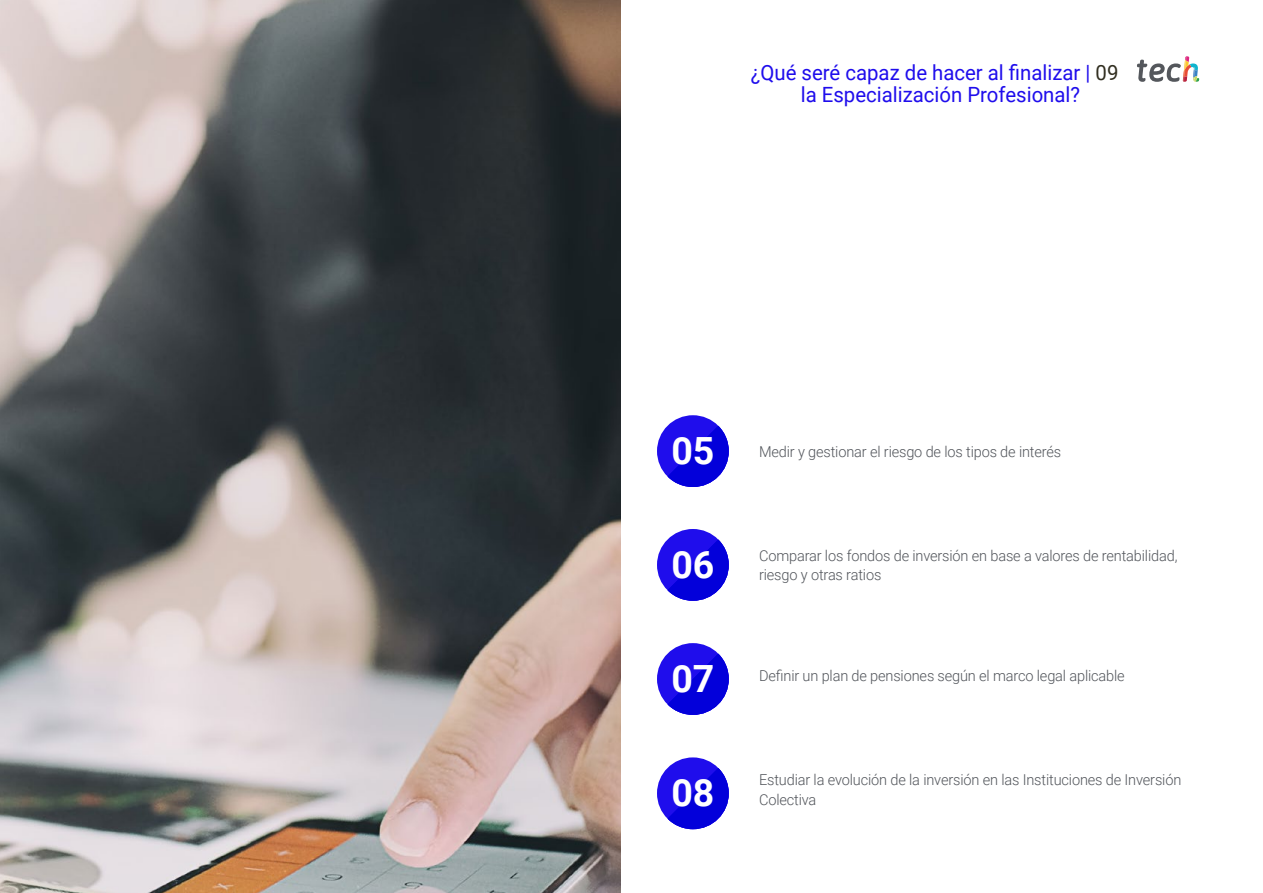
<style>
.page{position:relative;width:1263px;height:893px;background:#fff}
.page>*{position:absolute;margin:0;border:0;box-sizing:border-box;transform-origin:0 0}
.t1{font:700 37.5px "Roboto";color:#fff}
.t2{font:21px/22.5px "Roboto";color:#1f0dec;text-align:center}
.t3{font:300 15px/19.5px "Roboto";letter-spacing:-.01em;color:#52555b}
.s1{color:#312e20}
</style>
<div class="page">
<div style="left:657px;top:529px;width:72px;height:72px;background:#1f0dec;border-radius:50%"></div>
<svg style="left:667px;top:539px;width:62px;height:62px"></svg>
<div style="left:657px;top:757px;width:72px;height:72px;background:#1f0dec;border-radius:50%"></div>
<svg style="left:667px;top:768px;width:62px;height:61px"></svg>
<div style="left:657px;top:643px;width:72px;height:72px;background:#1f0dec;border-radius:50%"></div>
<svg style="left:667px;top:654px;width:62px;height:61px"></svg>
<div style="left:657px;top:415px;width:72px;height:72px;background:#1f0dec;border-radius:50%"></div>
<svg style="left:667px;top:426px;width:62px;height:61px"></svg>
<img style="left:0;top:0;width:621px;height:893px">
<svg style="left:1137px;top:56px;width:62px;height:26px"></svg>
<h2 class="t2" style="left:751px;top:60px;width:369px">¿Qué seré capaz de hacer al finalizar | <span class="s1">09 </span>la Especialización Profesional?</h2>
<h1 class="t1" style="left:671px;top:424px;width:45px">05</h1>
<p class="t3" style="left:759px;top:441px;width:304px">Medir y gestionar el riesgo de los tipos de interés</p>
<h1 class="t1" style="left:671px;top:538px;width:45px">06</h1>
<p class="t3" style="left:759px;top:545px;width:420px">Comparar los fondos de inversión en base a valores de rentabilidad, riesgo y otras ratios</p>
<h1 class="t1" style="left:671px;top:652px;width:45px">07</h1>
<p class="t3" style="left:759px;top:665px;width:367px">Definir un plan de pensiones según el marco legal aplicable</p>
<h1 class="t1" style="left:671px;top:766px;width:45px">08</h1>
<p class="t3" style="left:759px;top:770px;width:424px">Estudiar la evolución de la inversión en las Instituciones de Inversión<br>Colectiva</p>
</div>
